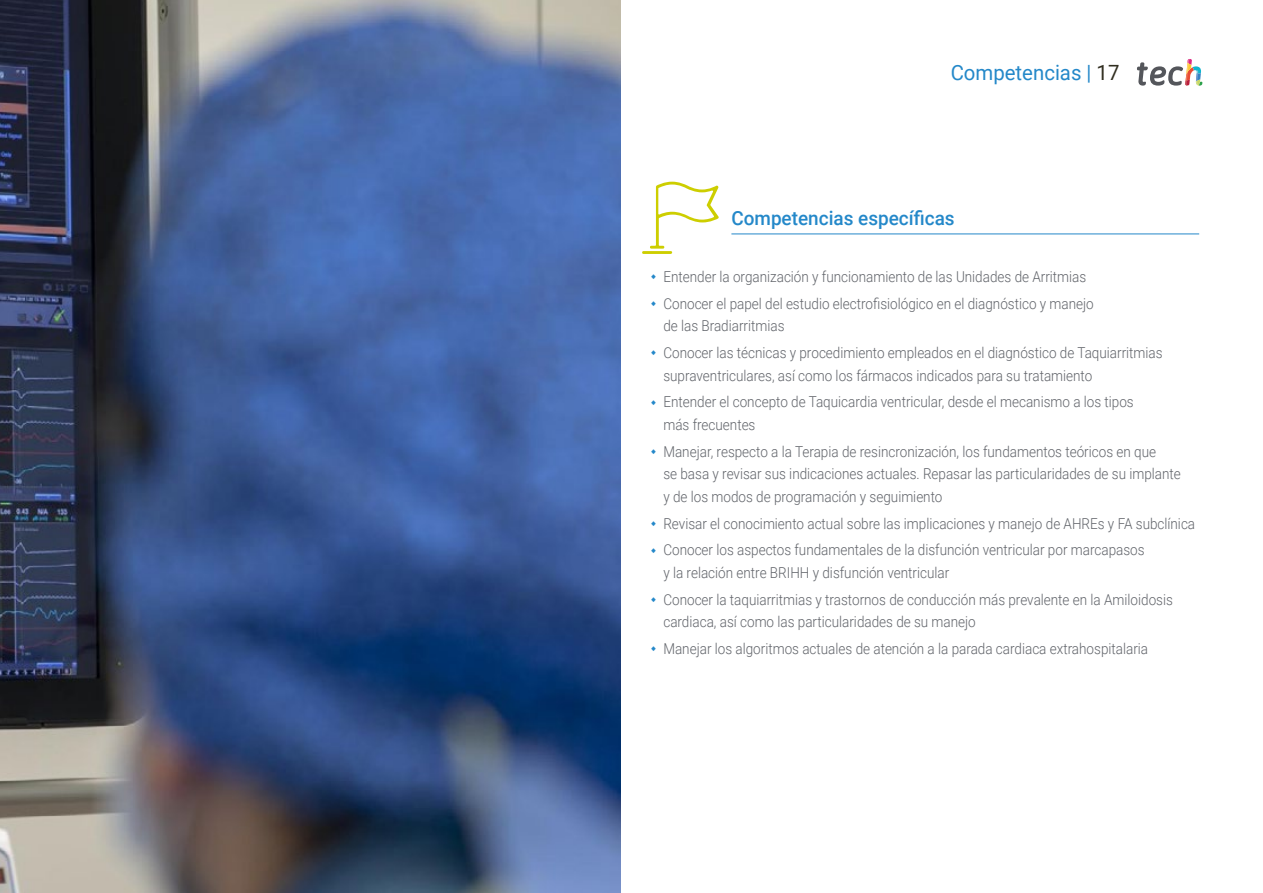
<style>
.page{position:relative;width:1263px;height:893px;background:#fff}
.page>*{position:absolute;margin:0;border:0;box-sizing:border-box;transform-origin:0 0}
.t1{font:21px "Roboto";color:#2488c9}
.t2{font:500 19.5px "Roboto";color:#2488c9}
.t3{font:300 15px/26.7px "Roboto";color:#61646a;scale:.9 1}
.s1{color:#312e20}
</style>
<div class="page">
<hr style="left:731px;top:234px;width:468px;height:1px;background:#2488c9">
<hr style="left:642px;top:251px;width:30px;height:3px;background:#cdce00">
<svg style="left:650px;top:182px;width:69px;height:67px"></svg>
<img style="left:0;top:0;width:621px;height:893px">
<svg style="left:1137px;top:59px;width:65px;height:27px"></svg>
<h1 class="t1" style="left:951px;top:57px;width:170px">Competencias | <span class="s1">17</span></h1>
<h2 class="t2" style="left:731px;top:205px;width:225px">Competencias específicas</h2>
<p class="t3" style="left:663px;top:263px;width:480px">Entender la organización y funcionamiento de las Unidades de Arritmias<br>Conocer el papel del estudio electrofisiológico en el diagnóstico y manejo</p>
<p class="t3" style="left:663px;top:312px;width:556px">de las Bradiarritmias<br>Conocer las técnicas y procedimiento empleados en el diagnóstico de Taquiarritmias</p>
<p class="t3" style="left:663px;top:361px;width:524px">supraventriculares, así como los fármacos indicados para su tratamiento<br>Entender el concepto de Taquicardia ventricular, desde el mecanismo a los tipos</p>
<p class="t3" style="left:663px;top:411px;width:549px">más frecuentes<br>Manejar, respecto a la Terapia de resincronización, los fundamentos teóricos en que</p>
<p class="t3" style="left:663px;top:462px;width:576px;line-height:22.5px">se basa y revisar sus indicaciones actuales. Repasar las particularidades de su implante y de los modos de programación y seguimiento</p>
<p class="t3" style="left:663px;top:509px;width:592px">Revisar el conocimiento actual sobre las implicaciones y manejo de AHREs y FA subclínica<br>Conocer los aspectos fundamentales de la disfunción ventricular por marcapasos</p>
<p class="t3" style="left:663px;top:558px;width:568px">y la relación entre BRIHH y disfunción ventricular<br>Conocer la taquiarritmias y trastornos de conducción más prevalente en la Amiloidosis</p>
<p class="t3" style="left:663px;top:608px;width:540px">cardiaca, así como las particularidades de su manejo<br>Manejar los algoritmos actuales de atención a la parada cardiaca extrahospitalaria</p>
</div>
